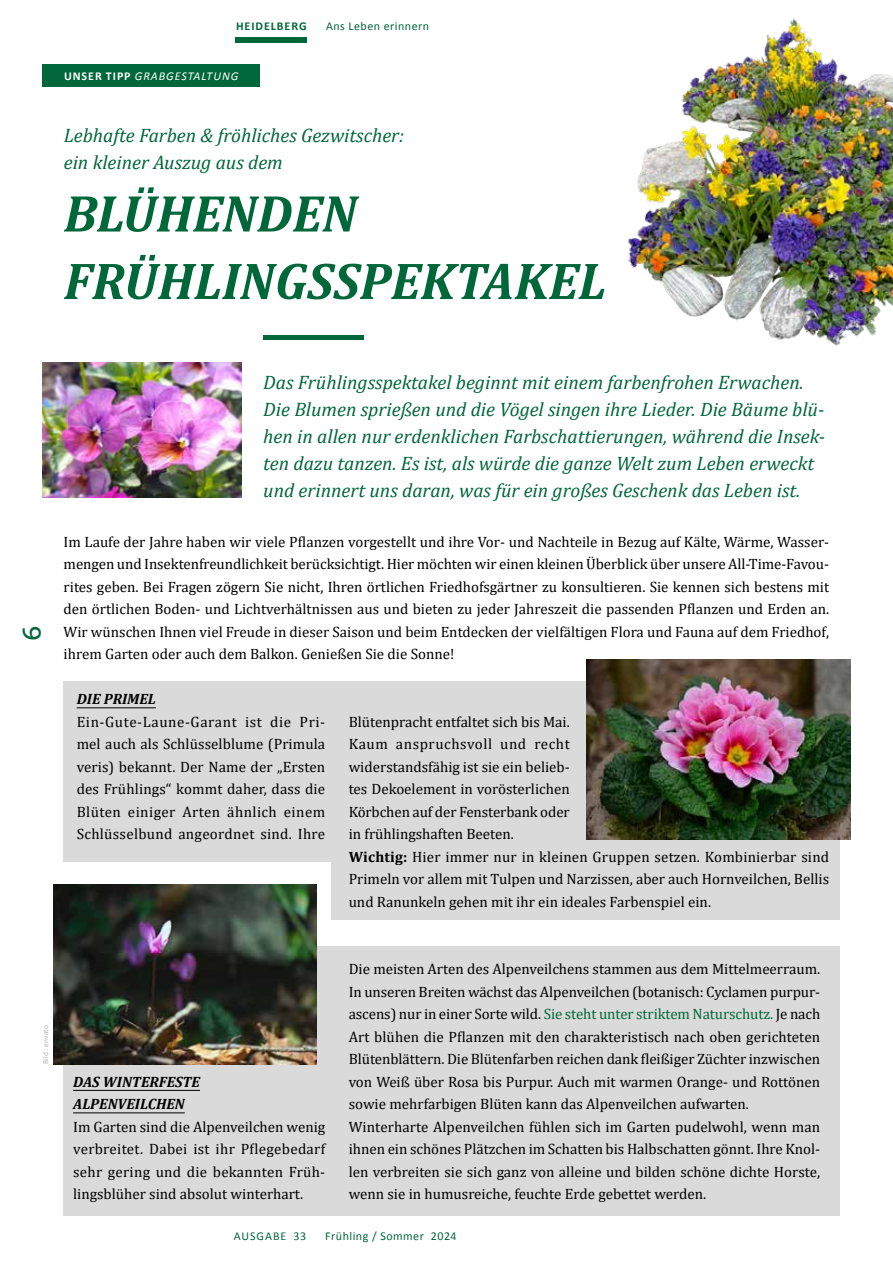
<style>
.page{position:relative;width:893px;height:1263px;background:#fff}
.page>*{position:absolute;margin:0;border:0;box-sizing:border-box;transform-origin:0 0}
.t1{font:italic 700 52.5px/67.5px "Cambria";color:#00673a}
.t2{font:25.5px "Bitter";color:#00673a}
.t3{font:italic 19.5px/27px "Cambria";color:#00673a}
.t4{font:15px/22.5px "Cambria";color:#000;text-align:justify}
.t5{font:italic 700 15px/22.5px "Cambria";color:#000}
.t6{font:12px "Calibri";letter-spacing:.04em;color:#00673a}
.t7{font:italic 12px "Calibri";letter-spacing:.08em;color:#fff}
.t8{font:700 12px "Calibri";letter-spacing:.08em;color:#00673a}
.t9{font:12px "Calibri";letter-spacing:.08em;color:#00673a}
.t10{font:7.5px "Calibri";letter-spacing:.035em;color:#b3b2b2}
.s1{font-weight:700;font-style:normal}
.s2{font-weight:700}
.s3{color:#00673a}
</style>
<div class="page">
<div style="left:236px;top:37px;width:71px;height:6px;background:#00673a"></div>
<div style="left:64px;top:681px;width:776px;height:180px;background:#dadada"></div>
<div style="left:332px;top:708px;width:508px;height:212px;background:#dadada"></div>
<hr style="left:77px;top:707px;width:79px;height:1px;background:#000">
<img style="left:587px;top:659px;width:263px;height:180px">
<div style="left:63px;top:946px;width:777px;height:270px;background:#dadada"></div>
<img style="left:53px;top:884px;width:264px;height:180px">
<hr style="left:73px;top:1090px;width:127px;height:1px;background:#000">
<hr style="left:73px;top:1112px;width:112px;height:1px;background:#000">
<hr style="left:263px;top:335px;width:101px;height:4px;background:#00673a">
<div style="left:43px;top:64px;width:217px;height:22px;background:#00673a"></div>
<img style="left:628px;top:18px;width:265px;height:328px">
<img style="left:43px;top:363px;width:198px;height:134px">
<p class="t8" style="left:236px;top:18px;width:72px">HEIDELBERG</p>
<p class="t6" style="left:326px;top:18px;width:105px">Ans Leben erinnern</p>
<p class="t7" style="left:64px;top:67px;width:176px"><span class="s1">UNSER TIPP</span> GRABGESTALTUNG</p>
<h3 class="t3" style="left:64px;top:120px;width:342px">Lebhafte Farben &amp; fröhliches Gezwitscher: ein kleiner Auszug aus dem</h3>
<h1 class="t1" style="left:64px;top:178px;width:544px">BLÜHENDEN<br>FRÜHLINGSSPEKTAKEL</h1>
<h2 class="t2" style="left:16px;top:640px;width:17px;rotate:-90deg">6</h2>
<p class="t3" style="left:263px;top:368px;width:563px">Das Frühlingsspektakel beginnt mit einem farbenfrohen Erwachen.<br>Die Blumen sprießen und die Vögel singen ihre Lieder. Die Bäume blü&shy;hen in allen nur erdenklichen Farbschattierungen, während die Insek&shy;ten dazu tanzen. Es ist, als würde die ganze Welt zum Leben erweckt und erinnert uns daran, was für ein großes Geschenk das Leben ist.</p>
<p class="t4" style="left:64px;top:530px;width:767px">Im Laufe der Jahre haben wir viele Pflanzen vorgestellt und ihre Vor- und Nachteile in Bezug auf Kälte, Wärme, Wasser&shy;mengen und Insektenfreundlichkeit berücksichtigt. Hier möchten wir einen kleinen Überblick über unsere All-Time-Favou&shy;rites geben. Bei Fragen zögern Sie nicht, Ihren örtlichen Friedhofsgärtner zu konsultieren. Sie kennen sich bestens mit den örtlichen Boden- und Lichtverhältnissen aus und bieten zu jeder Jahreszeit die passenden Pflanzen und Erden an.<br>Wir wünschen Ihnen viel Freude in dieser Saison und beim Entdecken der vielfältigen Flora und Fauna auf dem Friedhof, ihrem Garten oder auch dem Balkon. Genießen Sie die Sonne!</p>
<p class="t5" style="left:77px;top:687px;width:81px">DIE PRIMEL</p>
<p class="t4" style="left:77px;top:710px;width:250px">Ein-Gute-Laune-Garant ist die Pri&shy;mel auch als Schlüsselblume (Primula veris) bekannt. Der Name der „Ersten des Frühlings“ kommt daher, dass die Blüten einiger Arten ähnlich einem Schlüsselbund angeordnet sind. Ihre</p>
<p class="t4" style="left:349px;top:710px;width:482px;text-align:left">Blütenpracht entfaltet sich bis Mai.<br>Kaum anspruchsvoll und recht<br>widerstandsfähig ist sie ein belieb-<br>tes Dekoelement in vorösterlichen<br>Körbchen auf der Fensterbank oder<br>in frühlingshaften Beeten.<br><span class="s2">Wichtig:</span> Hier immer nur in kleinen Gruppen setzen. Kombinierbar sind Primeln vor allem mit Tulpen und Narzissen, aber auch Hornveilchen, Bellis und Ranunkeln gehen mit ihr ein ideales Farbenspiel ein.</p>
<p class="t10" style="left:40px;top:1064px;width:41px;rotate:-90deg">Bild: envato</p>
<p class="t5" style="left:73px;top:1070px;width:128px">DAS WINTERFESTE<br>ALPENVEILCHEN</p>
<p class="t4" style="left:73px;top:1115px;width:254px">Im Garten sind die Alpenveilchen wenig verbreitet. Dabei ist ihr Pflegebedarf sehr gering und die bekannten Früh&shy;lingsblüher sind absolut winterhart.</p>
<p class="t4" style="left:349px;top:958px;width:473px;text-align:left">Die meisten Arten des Alpenveilchens stammen aus dem Mittelmeerraum.<br>In unseren Breiten wächst das Alpenveilchen (botanisch: Cyclamen purpur&shy;ascens) nur in einer Sorte wild. <span class="s3">Sie steht unter striktem Naturschutz.</span> Je nach Art blühen die Pflanzen mit den charakteristisch nach oben gerichteten Blütenblättern. Die Blütenfarben reichen dank fleißiger Züchter inzwischen von Weiß über Rosa bis Purpur. Auch mit warmen Orange- und Rottönen sowie mehrfarbigen Blüten kann das Alpenveilchen aufwarten.<br>Winterharte Alpenveilchen fühlen sich im Garten pudelwohl, wenn man ihnen ein schönes Plätzchen im Schatten bis Halbschatten gönnt. Ihre Knol&shy;len verbreiten sie sich ganz von alleine und bilden schöne dichte Horste, wenn sie in humusreiche, feuchte Erde gebettet werden.</p>
<p class="t9" style="left:234px;top:1228px;width:74px">AUSGABE 33</p>
<p class="t6" style="left:325px;top:1228px;width:133px">Frühling / Sommer 2024</p>
</div>
